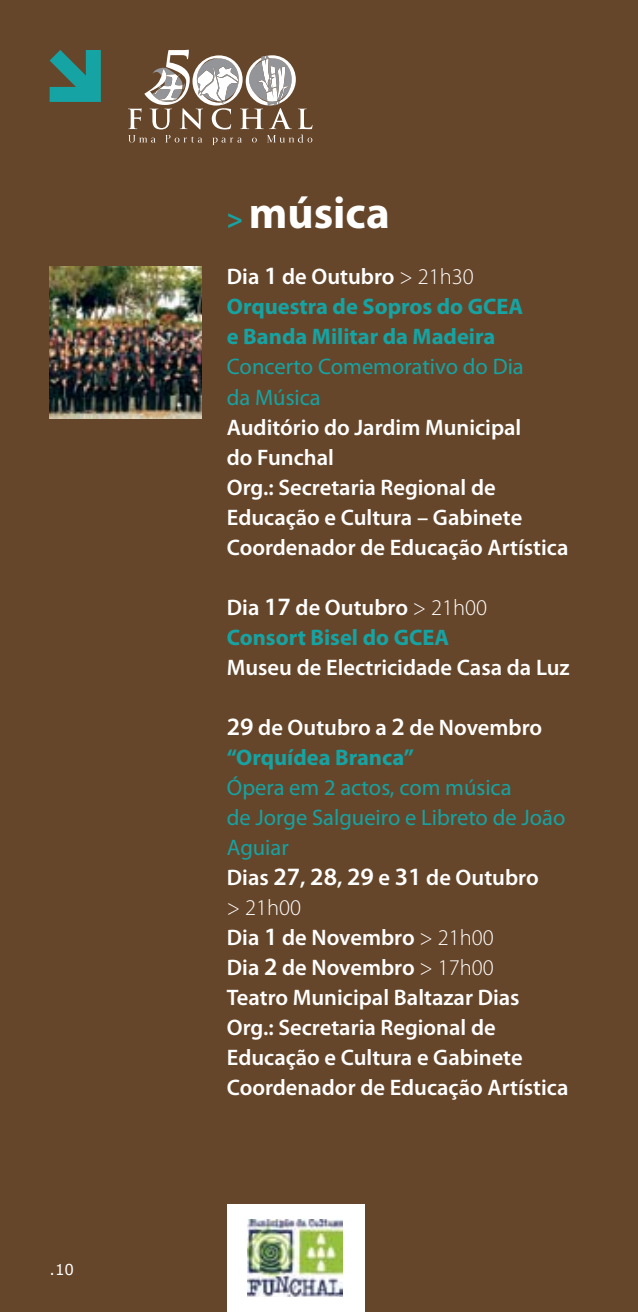
<style>
.page{position:relative;width:638px;height:1312px;background:#fff}
.page>*{position:absolute;margin:0;border:0;box-sizing:border-box;transform-origin:0 0}
.t1{font:700 45px "Myriad Pro";color:#fff}
.t2{font:600 22.5px/30px "Myriad Pro";color:#fff}
.t3{font:700 22.5px/30px "Myriad Pro";color:#16a3a3}
.t4{font:22.5px/30px "Myriad Pro";color:#16a3a3}
.t5{font:15px "Verdana";color:#fff}
.s1{font-size:27.5px;color:#16a3a3}
.s2{font-weight:600;color:#fff}
.s3{font-weight:600;font-size:25px;color:#fff}
.s4{font-weight:300;color:#fff}
.s5{font-size:25px}
.s6{font-weight:700;color:#16a3a3}
.s7{font-weight:400;color:#16a3a3}
.s8{font-weight:300}
</style>
<div class="page">
<div style="left:0;top:0;width:638px;height:1311px;background:#66462a"></div>
<svg style="left:50px;top:50px;width:51px;height:52px"></svg>
<svg style="left:128px;top:50px;width:184px;height:95px"></svg>
<div style="left:227px;top:1204px;width:137px;height:107px;background:#fff"></div>
<img style="left:248px;top:1219px;width:95px;height:76px">
<img style="left:50px;top:266px;width:152px;height:152px">
<p class="t5" style="left:50px;top:1259px;width:26px">.10</p>
<h1 class="t1" style="left:227px;top:183px;width:164px"><span class="s1">&gt;</span> música</h1>
<p class="t3" style="left:227px;top:261px;width:298px"><span class="s2">Dia</span> <span class="s3">1</span> <span class="s2">de Outubro</span> <span class="s4">&gt; 21h30<br></span>Orquestra de Sopros do GCEA e Banda Militar da Madeira</p>
<p class="t4" style="left:227px;top:351px;width:298px">Concerto Comemorativo do Dia da Música</p>
<p class="t2" style="left:227px;top:411px;width:343px">Auditório do Jardim Municipal<br>do Funchal<br>Org.: Secretaria Regional de<br>Educação e Cultura – Gabinete<br>Coordenador de Educação Artística</p>
<p class="t3" style="left:227px;top:591px;width:262px"><span class="s2">Dia</span> <span class="s3">17</span> <span class="s2">de Outubro</span> <span class="s4">&gt; 21h00<br></span>Consort Bisel do GCEA</p>
<p class="t2" style="left:227px;top:651px;width:344px">Museu de Electricidade Casa da Luz</p>
<p class="t2" style="left:227px;top:711px;width:317px"><span class="s5">29</span> de Outubro a <span class="s5">2</span> de Novembro <span class="s6">“Orquídea Branca”</span></p>
<p class="t2" style="left:227px;top:771px;width:343px"><span class="s7">Ópera em 2 actos, com música<br>de Jorge Salgueiro e Libreto de João<br>Aguiar<br></span>Dias <span class="s5">27</span>, <span class="s5">28</span>, <span class="s5">29</span> e <span class="s5">31</span> de Outubro<br><span class="s8">&gt; 21h00<br></span>Dia <span class="s5">1</span> de Novembro <span class="s8">&gt; 21h00<br></span>Dia <span class="s5">2</span> de Novembro <span class="s8">&gt; 17h00<br></span>Teatro Municipal Baltazar Dias<br>Org.: Secretaria Regional de<br>Educação e Cultura e Gabinete<br>Coordenador de Educação Artística</p>
</div>
